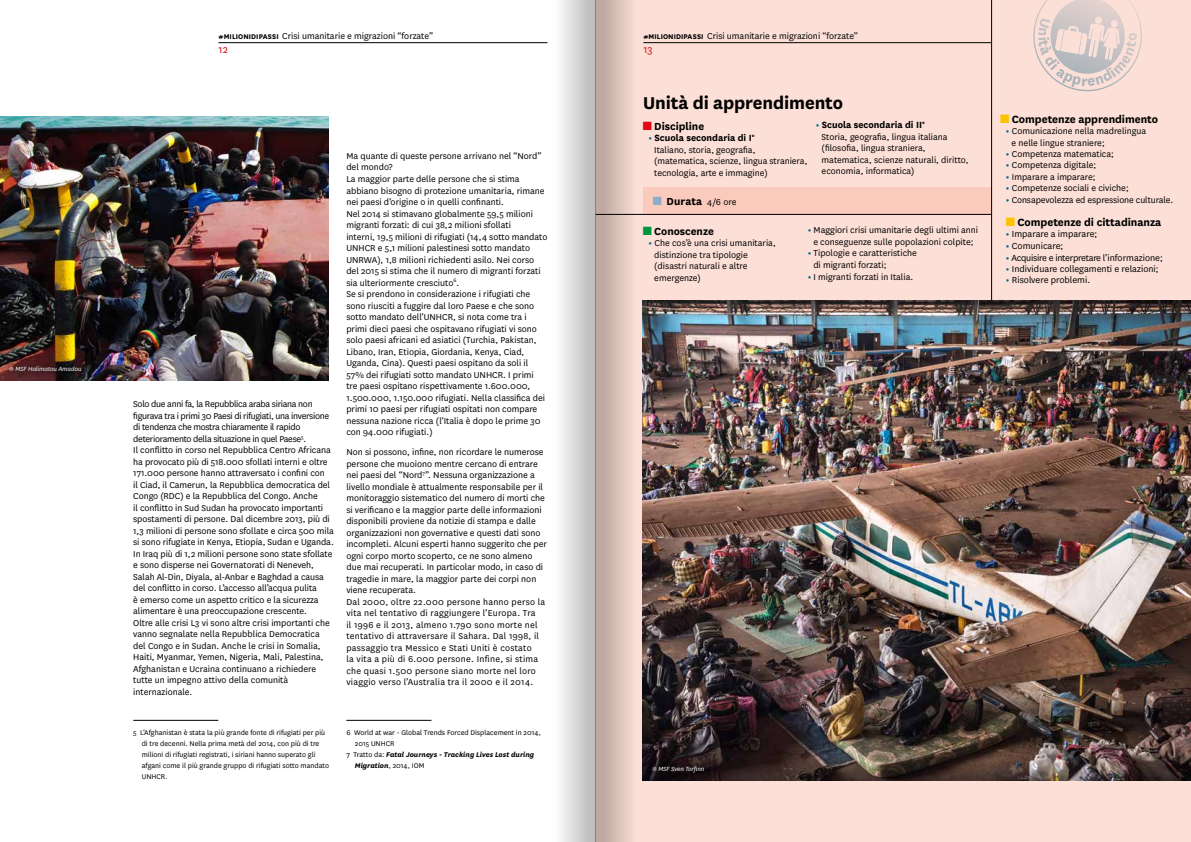
<style>
.page{position:relative;width:1191px;height:842px;background:#fff}
.page>*{position:absolute;margin:0;border:0;box-sizing:border-box;transform-origin:0 0}
.t1{font:700 20px "Medecins Sans";letter-spacing:-.005em;color:#000}
.t2{font:700 12.2px "Medecins Sans";letter-spacing:-.005em;color:#000}
.t3{font:700 12px "Medecins Sans";letter-spacing:-.005em;color:#000}
.t4{font:12px "Medecins Sans";color:#db0812}
.t5{font:700 10.5px "Medecins Sans";color:#000}
.t6{font:10.2px "Medecins Sans";color:#000}
.t7{font:10.2px "Medecins Sans";letter-spacing:-.025em;color:#000}
.t8{font:10px/11.5px "Medecins Sans";color:#000}
.t9{font:8px/11px "Medecins Sans";color:#000}
.t10{font:italic 700 8px "Medecins Sans";color:#000}
.t11{font:italic 7px "Medecins Sans";letter-spacing:-.01em;color:#fff}
.s1{font-weight:600;font-size:8px}
.s2{font-weight:700;font-size:8px}
.s3{font-weight:400;font-style:normal}
.s4{color:#e30613}
.s5{font-size:10.2px;color:#006997}
.s6{color:#8dacca}
.s7{font-weight:400;font-size:10px}
.s8{color:#009641}
.s9{font-weight:700;font-size:10.2px;color:#006997}
.s10{color:#fdc300}
.s11{font-weight:700;color:#006997}
</style>
<div class="page">
<div style="left:595px;top:0;width:596px;height:842px;background:#fce0d7"></div>
<hr style="left:218px;top:42px;width:329px;height:1px;background:#000">
<hr style="left:643px;top:42px;width:348px;height:1px;background:#000">
<div style="left:643px;top:187px;width:348px;height:27px;background:#facabc"></div>
<hr style="left:595px;top:214px;width:396px;height:1px;background:#000">
<hr style="left:991px;top:0;width:1px;height:302px;background:#000">
<img style="left:643px;top:300px;width:548px;height:480px">
<div style="left:595px;top:0;width:43px;height:842px;background:linear-gradient(to right,#b39e98,#fbdfd6)"></div>
<div style="left:553px;top:0;width:42px;height:842px;background:linear-gradient(to right,#fff,#bbbaba)"></div>
<img style="left:0;top:116px;width:329px;height:264px">
<hr style="left:133px;top:720px;width:85px;height:1px;background:#000">
<hr style="left:346px;top:720px;width:85px;height:1px;background:#000">
<svg style="left:4px;top:361px;width:82px;height:15px"></svg>
<svg style="left:647px;top:761px;width:62px;height:16px"></svg>
<svg style="left:1033px;top:0;width:109px;height:92px"></svg>
<p class="t11" style="left:9px;top:364px;width:74px">® MSF Halimatou Amadou</p>
<p class="t8" style="left:218px;top:29px;width:216px"><span class="s1">#</span><span class="s2">MILIONIDIPASSI</span> Crisi umanitarie e migrazioni “forzate”</p>
<p class="t4" style="left:218px;top:41px;width:11px">12</p>
<p class="t8" style="left:133px;top:398px;width:202px">Solo due anni fa, la Repubblica araba siriana non figurava tra i primi 30 Paesi di rifugiati, una inversione di tendenza che mostra chiaramente il rapido deterioramento della situazione in quel Paese<sup>5</sup>.<br>Il conflitto in corso nel Repubblica Centro Africana ha provocato più di 518.000 sfollati interni e oltre 171.000 persone hanno attraversato i confini con<br>il Ciad, il Camerun, la Repubblica democratica del Congo (RDC) e la Repubblica del Congo. Anche<br>il conflitto in Sud Sudan ha provocato importanti spostamenti di persone. Dal dicembre 2013, più di 1,3 milioni di persone sono sfollate e circa 500 mila si sono rifugiate in Kenya, Etiopia, Sudan e Uganda.<br>In Iraq più di 1,2 milioni persone sono state sfollate e sono disperse nei Governatorati di Neneveh, Salah Al-Din, Diyala, al-Anbar e Baghdad a causa del conflitto in corso. L’accesso all’acqua pulita<br>è emerso come un aspetto critico e la sicurezza alimentare è una preoccupazione crescente.<br>Oltre alle crisi L3 vi sono altre crisi importanti che vanno segnalate nella Repubblica Democratica del Congo e in Sudan. Anche le crisi in Somalia, Haiti, Myanmar, Yemen, Nigeria, Mali, Palestina, Afghanistan e Ucraina continuano a richiedere tutte un impegno attivo della comunità internazionale.</p>
<p class="t8" style="left:346px;top:150px;width:203px">Ma quante di queste persone arrivano nel “Nord” del mondo?<br>La maggior parte delle persone che si stima abbiano bisogno di protezione umanitaria, rimane nei paesi d’origine o in quelli confinanti.<br>Nel 2014 si stimavano globalmente 59,5 milioni migranti forzati: di cui 38,2 milioni sfollati<br>interni, 19,5 milioni di rifugiati (14,4 sotto mandato UNHCR e 5,1 milioni palestinesi sotto mandato UNRWA), 1,8 milioni richiedenti asilo. Nei corso del 2015 si stima che il numero di migranti forzati sia ulteriormente cresciuto<sup>6</sup>.<br>Se si prendono in considerazione i rifugiati che sono riusciti a fuggire dal loro Paese e che sono sotto mandato dell’UNHCR, si nota come tra i primi dieci paesi che ospitavano rifugiati vi sono solo paesi africani ed asiatici (Turchia, Pakistan, Libano, Iran, Etiopia, Giordania, Kenya, Ciad, Uganda, Cina). Questi paesi ospitano da soli il 57% dei rifugiati sotto mandato UNHCR. I primi tre paesi ospitano rispettivamente 1.600.000, 1.500.000, 1.150.000 rifugiati. Nella classifica dei primi 10 paesi per rifugiati ospitati non compare nessuna nazione ricca (l’Italia è dopo le prime 30 con 94.000 rifugiati.)</p>
<p class="t8" style="left:346px;top:446px;width:202px">Non si possono, infine, non ricordare le numerose persone che muoiono mentre cercano di entrare nei paesi del “Nord<sup>7</sup>”. Nessuna organizzazione a livello mondiale è attualmente responsabile per il monitoraggio sistematico del numero di morti che si verificano e la maggior parte delle informazioni disponibili proviene da notizie di stampa e dalle organizzazioni non governative e questi dati sono incompleti. Alcuni esperti hanno suggerito che per ogni corpo morto scoperto, ce ne sono almeno due mai recuperati. In particolar modo, in caso di tragedie in mare, la maggior parte dei corpi non viene recuperata.<br>Dal 2000, oltre 22.000 persone hanno perso la vita nel tentativo di raggiungere l’Europa. Tra<br>il 1996 e il 2013, almeno 1.790 sono morte nel tentativo di attraversare il Sahara. Dal 1998, il passaggio tra Messico e Stati Uniti è costato<br>la vita a più di 6.000 persone. Infine, si stima che quasi 1.500 persone siano morte nel loro viaggio verso l’Australia tra il 2000 e il 2014.</p>
<p class="t9" style="left:142px;top:726px;width:189px;text-indent:-9px">5 L’Afghanistan è stata la più grande fonte di rifugiati per più di tre decenni. Nella prima metà del 2014, con più di tre milioni di rifugiati registrati, i siriani hanno superato gli afgani come il più grande gruppo di rifugiati sotto mandato UNHCR.</p>
<p class="t9" style="left:346px;top:726px;width:196px">6 World at war - Global Trends Forced Displacement in 2014,</p>
<p class="t9" style="left:355px;top:737px;width:41px">2015 UNHCR</p>
<p class="t10" style="left:346px;top:749px;width:189px"><span class="s3">7 Tratto da:</span> Fatal Journeys - Tracking Lives Lost during</p>
<p class="t10" style="left:355px;top:760px;width:71px">Migration<span class="s3">, 2014, IOM</span></p>
<p class="t8" style="left:643px;top:29px;width:216px"><span class="s1">#</span><span class="s2">MILIONIDIPASSI</span> Crisi umanitarie e migrazioni “forzate”</p>
<p class="t4" style="left:643px;top:41px;width:11px">13</p>
<h1 class="t1" style="left:643px;top:89px;width:201px">Unità di apprendimento</h1>
<p class="t3" style="left:643px;top:117px;width:63px"><span class="s4">■</span> Discipline</p>
<p class="t5" style="left:648px;top:131px;width:107px"><span class="s5">•</span> Scuola secondaria di I°</p>
<p class="t8" style="left:654px;top:144px;width:155px">Italiano, storia, geografia, (matematica, scienze, lingua straniera, tecnologia, arte e immagine)</p>
<p class="t3" style="left:652px;top:193px;width:85px"><span class="s6">■</span> Durata <span class="s7">4/6 ore</span></p>
<p class="t5" style="left:816px;top:118px;width:110px"><span class="s5">•</span> Scuola secondaria di II°</p>
<p class="t8" style="left:821px;top:131px;width:148px">Storia, geografia, lingua italiana (filosofia, lingua straniera, matematica, scienze naturali, diritto, economia, informatica)</p>
<p class="t3" style="left:643px;top:222px;width:72px"><span class="s8">■</span> Conoscenze</p>
<p class="t8" style="left:654px;top:237px;width:123px;text-indent:-6px"><span class="s9">•</span> Che cos’è una crisi umanitaria, distinzione tra tipologie (disastri naturali e altre emergenze)</p>
<p class="t8" style="left:807px;top:224px;width:172px;text-align:center"><span class="s9">•</span> Maggiori crisi umanitarie degli ultimi anni e conseguenze sulle popolazioni colpite;</p>
<p class="t8" style="left:813px;top:247px;width:105px;text-indent:-6px"><span class="s9">•</span> Tipologie e caratteristiche di migranti forzati;</p>
<p class="t8" style="left:807px;top:270px;width:107px"><span class="s9">•</span> I migranti forzati in Italia.</p>
<p class="t2" style="left:1000px;top:110px;width:159px"><span class="s10">■</span> Competenze apprendimento</p>
<p class="t8" style="left:1011px;top:125px;width:136px;text-indent:-6px"><span class="s9">•</span> Comunicazione nella madrelingua e nelle lingue straniere;</p>
<p class="t8" style="left:1006px;top:148px;width:110px"><span class="s9">•</span> Competenza matematica;</p>
<p class="t8" style="left:1006px;top:159px;width:92px"><span class="s9">•</span> Competenza digitale;</p>
<p class="t8" style="left:1006px;top:170px;width:91px"><span class="s9">•</span> Imparare a imparare;</p>
<p class="t8" style="left:1006px;top:182px;width:124px"><span class="s9">•</span> Competenze sociali e civiche;</p>
<p class="t8" style="left:1006px;top:193px;width:169px"><span class="s9">•</span> Consapevolezza ed espressione culturale.</p>
<p class="t2" style="left:1006px;top:214px;width:157px"><span class="s10">■</span> Competenze di cittadinanza</p>
<p class="t6" style="left:1006px;top:228px;width:93px"><span class="s11">•</span> Imparare a imparare;</p>
<p class="t6" style="left:1006px;top:239px;width:59px"><span class="s11">•</span> Comunicare;</p>
<p class="t7" style="left:1006px;top:251px;width:158px"><span class="s11">•</span> Acquisire e interpretare l’informazione;</p>
<p class="t6" style="left:1006px;top:262px;width:154px"><span class="s11">•</span> Individuare collegamenti e relazioni;</p>
<p class="t6" style="left:1006px;top:274px;width:86px"><span class="s11">•</span> Risolvere problemi.</p>
<p class="t11" style="left:652px;top:764px;width:54px">® MSF Sven Torfinn</p>
</div>
